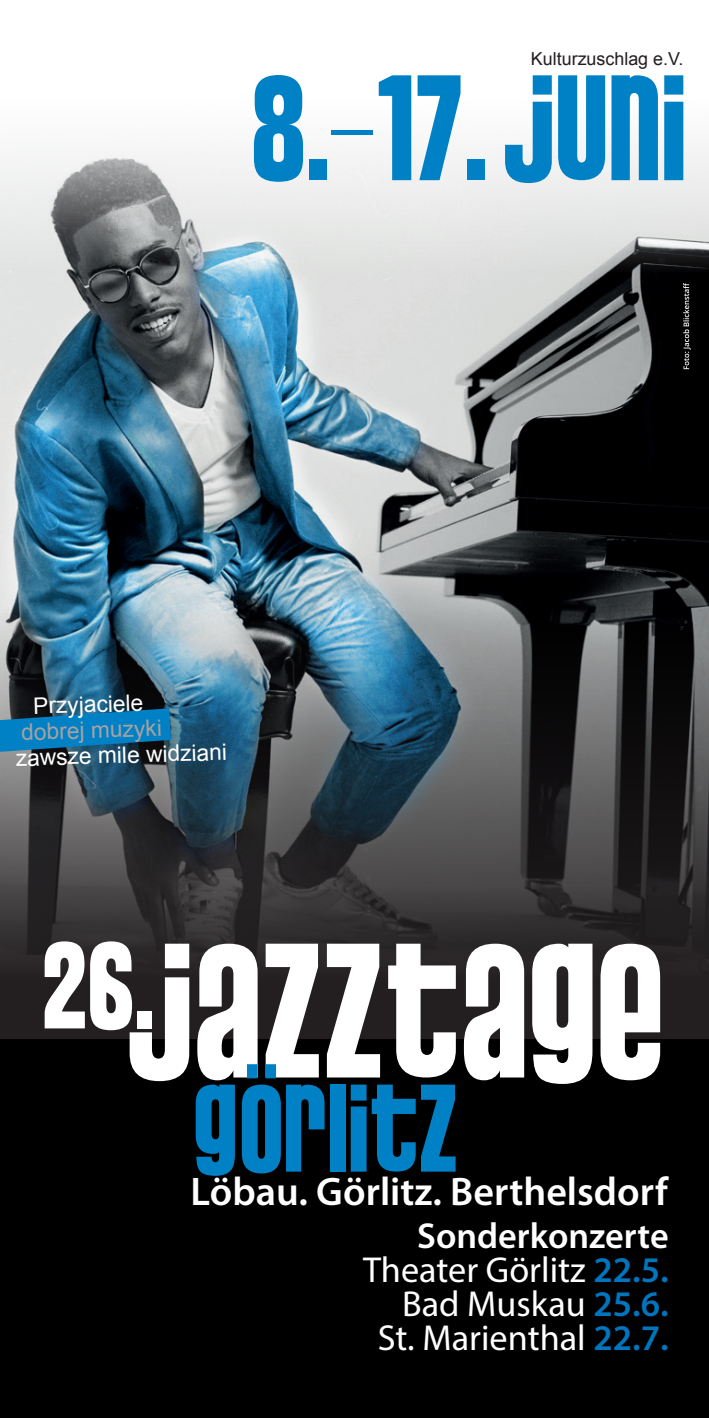
<style>
.page{position:relative;width:709px;height:1418px;background:#fff}
.page>*{position:absolute;margin:0;border:0;box-sizing:border-box;transform-origin:0 0}
.t1{font:201.5px "Pussycat Snickers";color:#fff}
.t2{font:157.75px "Pussycat Snickers";color:#0080c5}
.t3{font:131px "Pussycat Snickers";color:#0080c5}
.t4{font:131px "Pussycat Snickers";color:#fff}
.t5{font:600 40px "Myriad Pro";color:#fff}
.t6{font:36.25px/34px "Myriad Pro";color:#fff;text-align:right}
.t7{font:22.75px "Arial";color:#fff}
.t8{font:22.75px "Arial";color:#a7a2a0}
.t9{font:18px "Arial";color:#231f20}
.s1{font-weight:600}
.s2{font-weight:600;color:#0074bc}
</style>
<div class="page">
<div style="left:0;top:764px;width:709px;height:653px;background:#000"></div>
<img style="left:0;top:273px;width:709px;height:336px">
<svg style="left:0;top:145px;width:709px;height:128px;fill:#e8eae9"></svg>
<svg style="left:0;top:609px;width:709px;height:429px;background:#394147"></svg>
<svg style="left:683px;top:283px;width:7px;height:86px"></svg>
<svg style="left:0;top:708px;width:171px;height:43px;background:#096ea4"></svg>
<p class="t9" style="left:531px;top:46px;width:154px">Kulturzuschlag e.V.</p>
<h2 class="t2" style="left:248px;top:41px;width:437px">8.<sup>_</sup>17. JUNI</h2>
<p class="t7" style="left:33px;top:691px;width:112px;rotate:-2deg">Przyjaciele</p>
<p class="t8" style="left:21px;top:717px;width:142px;rotate:-2deg">dobrej muzyki</p>
<p class="t7" style="left:15px;top:743px;width:213px;rotate:-2deg">zawsze mile widziani</p>
<h3 class="t4" style="left:39px;top:913px;width:114px">26.</h3>
<h1 class="t1" style="left:122px;top:900px;width:540px">JAZZTAGE</h1>
<h3 class="t3" style="left:190px;top:1056px;width:266px">GÖRLITZ</h3>
<p class="t5" style="left:190px;top:1169px;width:479px">Löbau. Görlitz. Berthelsdorf</p>
<p class="t6" style="left:363px;top:1218px;width:307px"><span class="s1">Sonderkonzerte<br></span>Theater Görlitz <span class="s2">22.5.<br></span>Bad Muskau <span class="s2">25.6.<br></span>St. Marienthal <span class="s2">22.7.</span></p>
</div>
